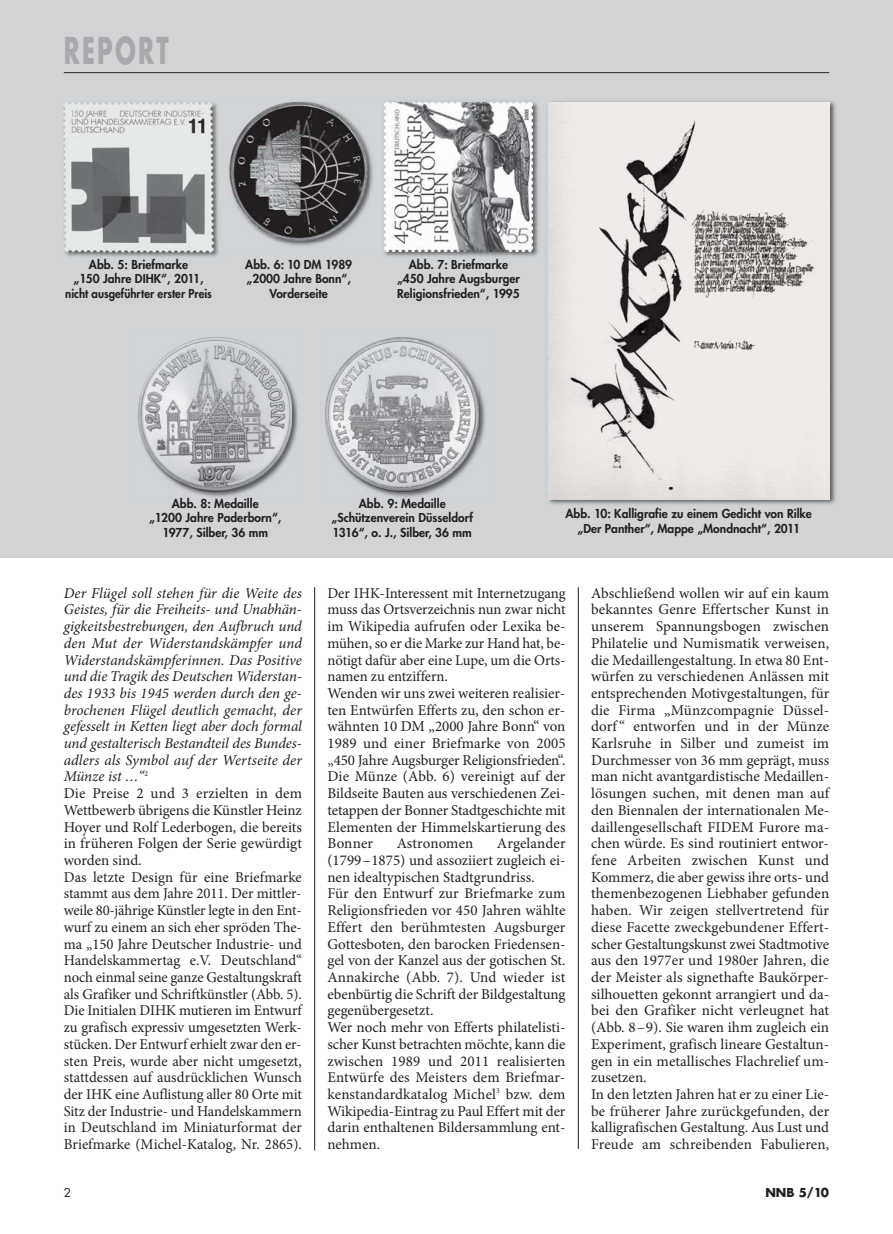
<style>
.page{position:relative;width:893px;height:1234px;background:#fff}
.page>*{position:absolute;margin:0;border:0;box-sizing:border-box;transform-origin:0 0}
.t1{font:700 36px "Futura Std";letter-spacing:.1em;color:#a7a9ac;scale:.65 1}
.t2{font:15px/16.6px "Minion Pro";color:#231f20}
.t3{font:800 12px/14.4px "Futura Std";color:#231f20;text-align:center}
.t4{font:700 12px "Futura Std";color:#231f20}
.t5{font:12px "Futura Std";color:#231f20}
.s1{font-style:italic}
</style>
<div class="page">
<div style="left:0;top:0;width:893px;height:558px;background:#d1d3d4"></div>
<img style="left:63px;top:103px;width:156px;height:154px">
<img style="left:64px;top:102px;width:149px;height:150px">
<img style="left:276px;top:101px;width:97px;height:145px">
<img style="left:229px;top:102px;width:139px;height:139px">
<img style="left:384px;top:101px;width:155px;height:156px">
<img style="left:384px;top:102px;width:149px;height:149px">
<img style="left:138px;top:337px;width:160px;height:160px">
<img style="left:139px;top:338px;width:153px;height:153px">
<img style="left:325px;top:337px;width:161px;height:160px">
<img style="left:326px;top:338px;width:153px;height:153px">
<img style="left:548px;top:101px;width:288px;height:403px">
<img style="left:548px;top:102px;width:281px;height:397px">
<hr style="left:64px;top:72px;width:765px;height:1px;background:#231f20">
<hr style="left:314px;top:587px;width:1px;height:563px;background:#231f20">
<hr style="left:578px;top:587px;width:1px;height:561px;background:#231f20">
<h1 class="t1" style="left:64px;top:30px;width:163px">REPORT</h1>
<p class="t3" style="left:65px;top:258px;width:148px">Abb. 5: Briefmarke<br>„150 Jahre DIHK“, 2011, nicht ausgeführter erster Preis</p>
<p class="t3" style="left:245px;top:258px;width:109px">Abb. 6: 10 DM 1989 „2000 Jahre Bonn“,<br>Vorderseite</p>
<p class="t3" style="left:397px;top:258px;width:124px">Abb. 7: Briefmarke „450 Jahre Augsburger<br>Religionsfrieden“, 1995</p>
<p class="t3" style="left:149px;top:497px;width:134px">Abb. 8: Medaille<br>„1200 Jahre Paderborn“,<br>1977, Silber, 36 mm</p>
<p class="t3" style="left:331px;top:497px;width:143px">Abb. 9: Medaille „Schützenverein Düsseldorf<br>1316“, o. J., Silber, 36 mm</p>
<p class="t3" style="left:565px;top:507px;width:248px">Abb. 10: Kalligrafie zu einem Gedicht von Rilke „Der Panther“, Mappe „Mondnacht“, 2011</p>
<p class="t2" style="left:64px;top:586px;width:240px"><span class="s1">Der Flügel soll stehen für die Weite des Geistes, für die Freiheits- und Unabhän&shy;gigkeitsbestrebungen, den Aufbruch und den Mut der Widerstandskämpfer und Widerstandskämpferinnen. Das Positive und die Tragik des Deutschen Widerstan&shy;des 1933 bis 1945 werden durch den ge&shy;brochenen Flügel deutlich gemacht, der gefesselt in Ketten liegt aber doch formal und gestalterisch Bestandteil des Bundes&shy;adlers als Symbol auf der Wertseite der Münze ist …“</span><sup>2<br></sup>Die Preise 2 und 3 erzielten in dem Wettbewerb übrigens die Künstler Heinz Hoyer und Rolf Lederbogen, die bereits in früheren Folgen der Serie gewürdigt worden sind.<br>Das letzte Design für eine Briefmarke stammt aus dem Jahre 2011. Der mittler&shy;weile 80-jährige Künstler legte in den Ent&shy;wurf zu einem an sich eher spröden The&shy;ma „150 Jahre Deutscher Industrie- und Handelskammertag e.V. Deutschland“ noch einmal seine ganze Gestaltungskraft als Grafiker und Schriftkünstler (Abb. 5).<br>Die Initialen DIHK mutieren im Entwurf zu grafisch expressiv umgesetzten Werk&shy;stücken. Der Entwurf erhielt zwar den er&shy;sten Preis, wurde aber nicht umgesetzt, stattdessen auf ausdrücklichen Wunsch der IHK eine Auflistung aller 80 Orte mit Sitz der Industrie- und Handelskammern in Deutschland im Miniaturformat der Briefmarke (Michel-Katalog, Nr. 2865).</p>
<p class="t2" style="left:327px;top:586px;width:240px">Der IHK-Interessent mit Internetzugang muss das Ortsverzeichnis nun zwar nicht im Wikipedia aufrufen oder Lexika be&shy;mühen, so er die Marke zur Hand hat, be&shy;nötigt dafür aber eine Lupe, um die Orts&shy;namen zu entziffern.<br>Wenden wir uns zwei weiteren realisier&shy;ten Entwürfen Efferts zu, den schon er&shy;wähnten 10 DM „2000 Jahre Bonn“ von 1989 und einer Briefmarke von 2005 „450 Jahre Augsburger Religionsfrieden“.<br>Die Münze (Abb. 6) vereinigt auf der Bildseite Bauten aus verschiedenen Zei&shy;tetappen der Bonner Stadtgeschichte mit Elementen der Himmelskartierung des Bonner</p>
<p class="t2" style="left:327px;top:836px;width:240px;text-indent:170px">Argelander (1799–1875) und assoziiert zugleich ei&shy;nen idealtypischen Stadtgrundriss.<br>Für den Entwurf zur Briefmarke zum Religionsfrieden vor 450 Jahren wählte Effert den berühmtesten Augsburger Gottesboten, den barocken Friedensen&shy;gel von der Kanzel aus der gotischen St.<br>Annakirche (Abb. 7). Und wieder ist ebenbürtig die Schrift der Bildgestaltung gegenübergesetzt.<br>Wer noch mehr von Efferts philatelisti&shy;scher Kunst betrachten möchte, kann die zwischen 1989 und 2011 realisierten Entwürfe des Meisters dem Briefmar&shy;kenstandardkatalog Michel<sup>3</sup> bzw. dem Wikipedia-Eintrag zu Paul Effert mit der darin enthaltenen Bildersammlung ent&shy;nehmen.</p>
<p class="t2" style="left:397px;top:836px;width:78px">Astronomen</p>
<p class="t2" style="left:591px;top:586px;width:240px">Abschließend wollen wir auf ein kaum bekanntes Genre Effertscher Kunst in unserem Spannungsbogen zwischen Philatelie und Numismatik verweisen, die Medaillengestaltung. In etwa 80 Ent&shy;würfen zu verschiedenen Anlässen mit entsprechenden Motivgestaltungen, für die Firma „Münzcompagnie Düssel&shy;dorf “ entworfen und in der Münze Karlsruhe in Silber und zumeist im Durchmesser von 36 mm geprägt, muss man nicht avantgardistische Medaillen&shy;lösungen suchen, mit denen man auf den Biennalen der internationalen Me&shy;daillengesellschaft FIDEM Furore ma&shy;chen würde. Es sind routiniert entwor&shy;fene Arbeiten zwischen Kunst und Kommerz, die aber gewiss ihre orts- und themenbezogenen Liebhaber gefunden haben. Wir zeigen stellvertretend für diese Facette zweckgebundener Effert&shy;scher Gestaltungskunst zwei Stadtmotive aus den 1977er und 1980er Jahren, die der Meister als signethafte Baukörper&shy;silhouetten gekonnt arrangiert und da&shy;bei den Grafiker nicht verleugnet hat (Abb. 8–9). Sie waren ihm zugleich ein Experiment, grafisch lineare Gestaltun&shy;gen in ein metallisches Flachrelief um&shy;zusetzen.<br>In den letzten Jahren hat er zu einer Lie&shy;be früherer Jahre zurückgefunden, der kalligrafischen Gestaltung. Aus Lust und Freude am schreibenden Fabulieren,</p>
<p class="t5" style="left:64px;top:1185px;width:9px">2</p>
<p class="t4" style="left:765px;top:1185px;width:65px">NNB 5/10</p>
</div>
